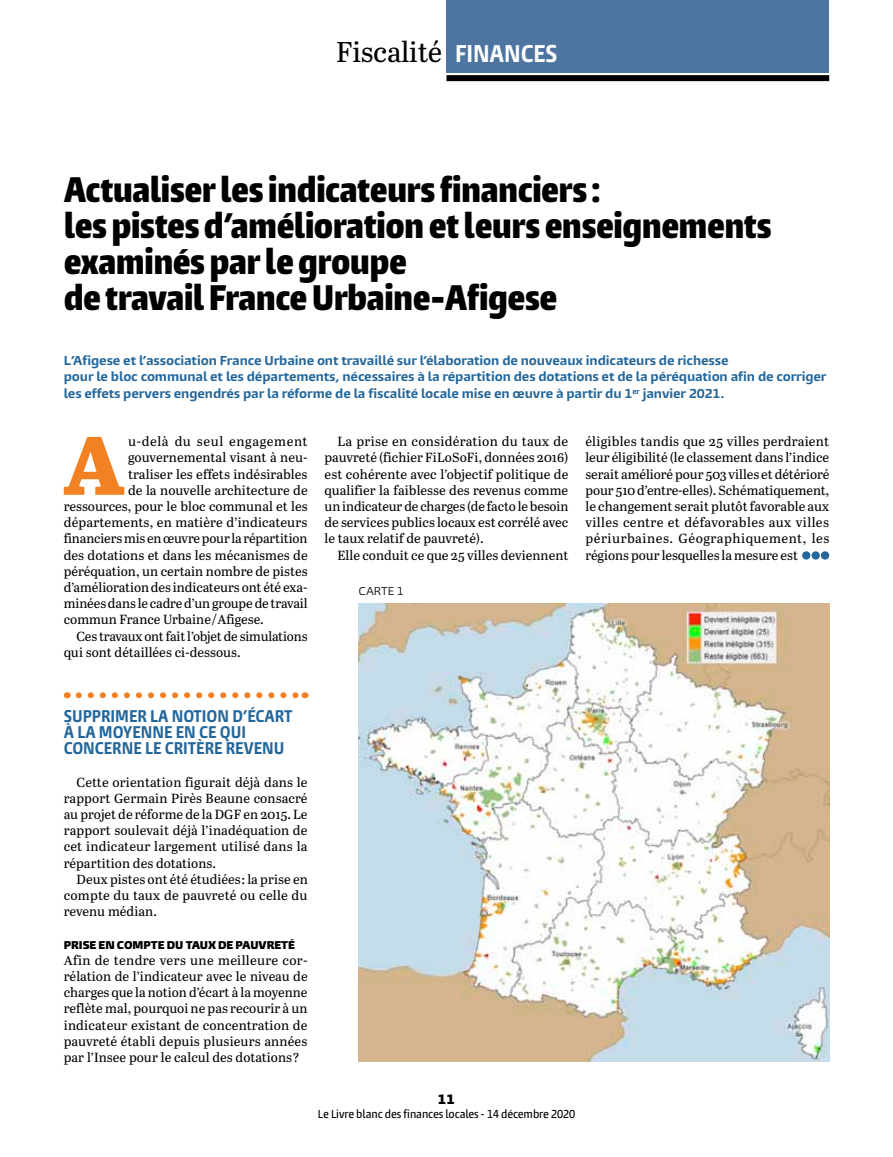
<style>
.page{position:relative;width:893px;height:1157px;background:#fff}
.page>*{position:absolute;margin:0;border:0;box-sizing:border-box;transform-origin:0 0}
.t1{font:800 82.65px "Abril Text";color:#f18122}
.t2{font:900 condensed 33px/36px "Burlingame Pro";letter-spacing:-.02em;color:#000}
.t3{font:28.5px "Abril Text";letter-spacing:-.01em;color:#000}
.t4{font:700 condensed 22.5px "Burlingame Pro";color:#fff}
.t5{font:700 condensed 15.75px/16.2px "Burlingame Pro";color:#22669b}
.t6{font:13.2px/16.2px "Abril Text";color:#000;text-align:justify}
.t7{font:13.2px "Abril Text";letter-spacing:.045em;color:#000}
.t8{font:900 12.6px "Burlingame Pro";color:#000}
.t9{font:700 12px/16.2px "Burlingame Pro";letter-spacing:-.01em;color:#22669b}
.t10{font:500 condensed 10.8px "Burlingame Pro";letter-spacing:-.01em;color:#000}
.t11{font:900 10.5px "Burlingame Pro";color:#000}
.t12{font:10.5px "Burlingame Pro";color:#000}
.s1{font-family:"Burlingame Pro";font-weight:700;font-stretch:condensed;font-size:22.5px;color:#fff}
</style>
<div class="page">
<div style="left:446px;top:0;width:383px;height:72px;background:#4d75a0"></div>
<div style="left:446px;top:75px;width:383px;height:6px;background:#000"></div>
<svg style="left:79px;top:692px;width:220px;height:6px"></svg>
<div style="left:802px;top:551px;width:8px;height:8px;background:#22669b;border-radius:50%"></div>
<div style="left:811px;top:551px;width:9px;height:8px;background:#22669b;border-radius:50%"></div>
<div style="left:821px;top:551px;width:8px;height:8px;background:#22669b;border-radius:50%"></div>
<img style="left:359px;top:603px;width:470px;height:459px">
<h3 class="t3" style="left:336px;top:31px;width:153px">Fiscalité <span class="s1">FINANC</span></h3>
<h3 class="t4" style="left:534px;top:39px;width:23px">ES</h3>
<h2 class="t2" style="left:64px;top:172px;width:709px">Actualiser les indicateurs financiers:<br>les pistes d’amélioration et leurs enseignements examinés par le groupe<br>de travail France Urbaine-Afigese</h2>
<p class="t9" style="left:64px;top:352px;width:764px">L’Afigese et l’association France Urbaine ont travaillé sur l’élaboration de nouveaux indicateurs de richesse<br>pour le bloc communal et les départements, nécessaires à la répartition des dotations et de la péréquation afin de corriger les effets pervers engendrés par la réforme de la fiscalité locale mise en œuvre à partir du 1<sup>er</sup> janvier 2021.</p>
<h1 class="t1" style="left:63px;top:404px;width:63px">A</h1>
<p class="t7" style="left:128px;top:432px;width:181px">u-delà du seul engagement</p>
<p class="t6" style="left:128px;top:449px;width:181px">gouvernemental visant à neu-</p>
<p class="t6" style="left:128px;top:465px;width:181px">traliser les effets indésirables</p>
<p class="t6" style="left:128px;top:481px;width:181px">de la nouvelle architecture de</p>
<p class="t6" style="left:64px;top:497px;width:245px">ressources, pour le bloc communal et les</p>
<p class="t6" style="left:64px;top:514px;width:245px">départements, en matière d’indicateurs</p>
<p class="t6" style="left:64px;top:530px;width:245px">financiers mis en œuvre pour la répartition</p>
<p class="t6" style="left:64px;top:546px;width:245px">des dotations et dans les mécanismes de</p>
<p class="t6" style="left:64px;top:562px;width:245px">péréquation, un certain nombre de pistes</p>
<p class="t6" style="left:64px;top:578px;width:245px">d’amélioration des indicateurs ont été exa-</p>
<p class="t6" style="left:64px;top:595px;width:245px">minées dans le cadre d’un groupe de travail</p>
<p class="t6" style="left:64px;top:611px;width:201px">commun France Urbaine / Afigese.</p>
<p class="t6" style="left:77px;top:627px;width:233px">Ces travaux ont fait l’objet de simulations</p>
<p class="t6" style="left:64px;top:643px;width:179px">qui sont détaillées ci-dessous.</p>
<p class="t6" style="left:325px;top:433px;width:245px;text-indent:13px">La prise en considération du taux de pauvreté (fichier FiLoSoFi, données 2016) est cohérente avec l’objectif politique de qualifier la faiblesse des revenus comme un indicateur de charges (de facto le besoin de services publics locaux est corrélé avec le taux relatif de pauvreté).</p>
<p class="t6" style="left:337px;top:546px;width:233px">Elle conduit ce que 25 villes deviennent</p>
<p class="t12" style="left:359px;top:584px;width:47px">CARTE 1</p>
<p class="t6" style="left:585px;top:433px;width:245px">éligibles tandis que 25 villes perdraient leur éligibilité (le classement dans l’indice serait amélioré pour 503 villes et détérioré pour 510 d’entre-elles). Schématiquement, le changement serait plutôt favorable aux villes centre et défavorables aux villes périurbaines. Géographiquement, les régions pour lesquelles la mesure est</p>
<p class="t5" style="left:64px;top:708px;width:228px">SUPPRIMER LA NOTION D’ÉCART<br>À LA MOYENN E EN CE QUI<br>CONCERN E LE CRITÈRE REVENU</p>
<p class="t6" style="left:64px;top:773px;width:245px;text-indent:13px">Cette orientation figurait déjà dans le rapport Germain Pirès Beaune consacré au projet de réforme de la DGF en 2015. Le rapport soulevait déjà l’inadéquation de cet indicateur largement utilisé dans la répartition des dotations.</p>
<p class="t6" style="left:64px;top:870px;width:245px;text-indent:13px">Deux pistes ont été étudiées : la prise en compte du taux de pauvreté ou celle du revenu médian.</p>
<p class="t11" style="left:64px;top:938px;width:233px">PRISE EN COMPTE DU TAUX DE PAUVRETÉ</p>
<p class="t6" style="left:64px;top:951px;width:245px">Afin de tendre vers une meilleure cor&shy;rélation de l’indicateur avec le niveau de charges que la notion d’écart à la moyenne reflète mal, pourquoi ne pas recourir à un indicateur existant de concentration de pauvreté établi depuis plusieurs années par l’Insee pour le calcul des dotations ?</p>
<p class="t8" style="left:438px;top:1091px;width:19px">11</p>
<p class="t10" style="left:318px;top:1107px;width:259px">Le Livre blanc des finances locales - 14 décembre 2020</p>
</div>
